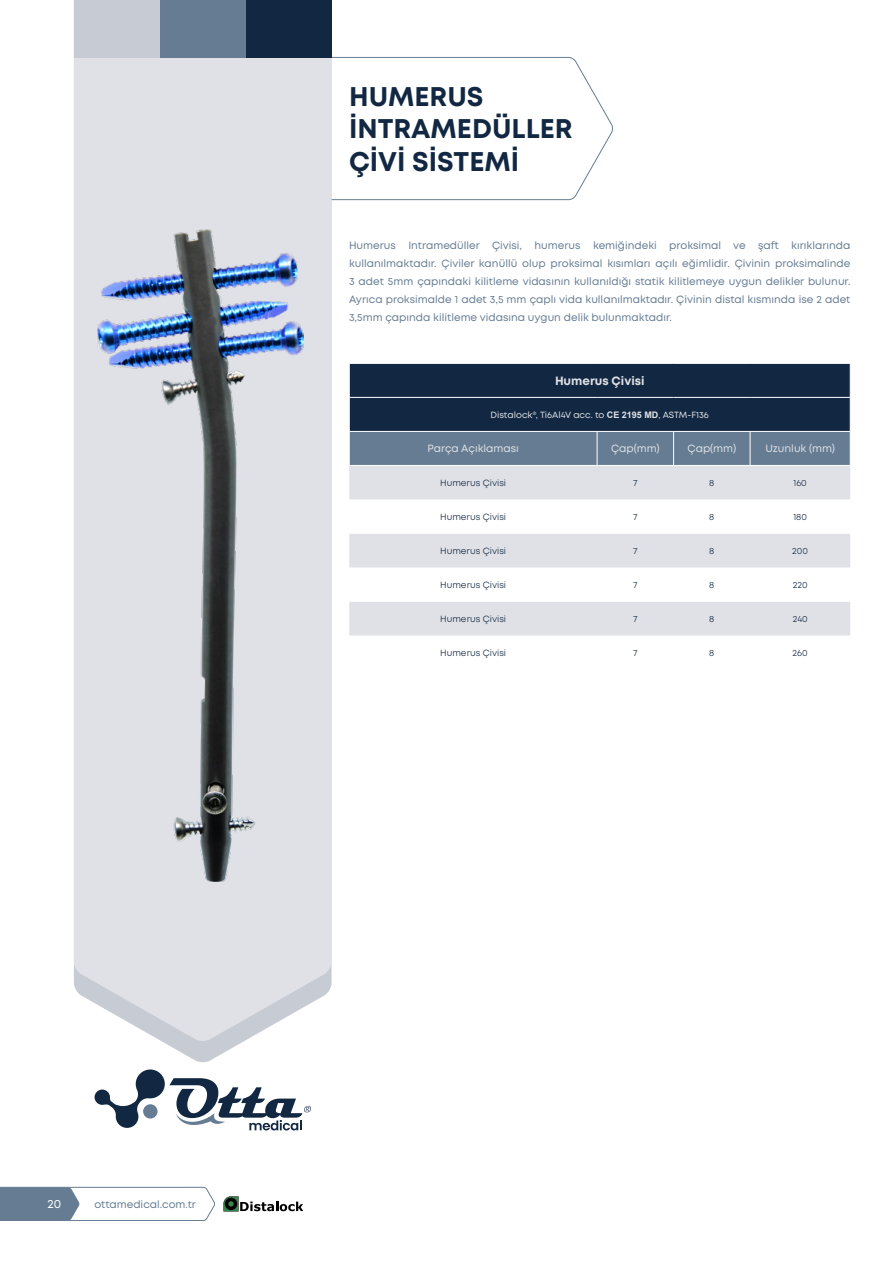
<style>
.page{position:relative;width:893px;height:1263px;background:#fff}
.page>*{position:absolute;margin:0;border:0;box-sizing:border-box;transform-origin:0 0}
.t1{font:700 27px/32.4px "Mont";color:#122842}
.t2{font:700 12px "Mont";color:#e0e1e6}
.t3{font:12px "Mont";color:#fff}
.t4{font:10.5px/18px "Mont";color:#657c92;text-align:justify}
.t5{font:10.5px "Mont";color:#e0e1e6}
.t6{font:9px "Mont";color:#122842}
.t7{font:9px "Mont";color:#e0e1e6}
.s1{font-family:"Arial";font-weight:700}
</style>
<div class="page">
<svg style="left:94px;top:1069px;width:217px;height:62px"></svg>
<div style="left:143px;top:1104px;width:15px;height:14px;background:#657c92;border-radius:50%"></div>
<svg style="left:332px;top:57px;width:281px;height:143px"></svg>
<svg style="left:74px;top:57px;width:258px;height:984px;background:#dfe1e6"></svg>
<img style="left:98px;top:230px;width:205px;height:652px">
<div style="left:246px;top:0;width:86px;height:57px;background:#122842"></div>
<div style="left:160px;top:0;width:86px;height:57px;background:#657c92"></div>
<div style="left:74px;top:0;width:86px;height:57px;background:#c7cbd4"></div>
<svg style="left:350px;top:364px;width:500px;height:101px;background:#2e445d"></svg>
<div style="left:349px;top:466px;width:501px;height:34px;background:#e0e1e6"></div>
<svg style="left:349px;top:534px;width:501px;height:102px;fill:#e0e1e6"></svg>
<hr style="left:349px;top:397px;width:248px;height:1px;background:#fff">
<hr style="left:597px;top:397px;width:77px;height:1px;background:#fff">
<hr style="left:674px;top:397px;width:76px;height:1px;background:#fff">
<hr style="left:750px;top:397px;width:100px;height:1px;background:#fff">
<hr style="left:349px;top:431px;width:248px;height:1px;background:#fff">
<hr style="left:597px;top:431px;width:77px;height:1px;background:#fff">
<hr style="left:597px;top:432px;width:1px;height:33px;background:#fff">
<hr style="left:674px;top:431px;width:76px;height:1px;background:#fff">
<hr style="left:673px;top:432px;width:1px;height:33px;background:#fff">
<hr style="left:750px;top:431px;width:100px;height:1px;background:#fff">
<hr style="left:750px;top:432px;width:1px;height:33px;background:#fff">
<svg style="left:0;top:1187px;width:215px;height:34px"></svg>
<svg style="left:223px;top:1196px;width:80px;height:15px"></svg>
<h1 class="t1" style="left:349px;top:80px;width:225px">HUMERUS<br>İNTRAMEDÜLLER<br>ÇİVİ SİSTEMİ</h1>
<p class="t4" style="left:349px;top:237px;width:503px">Humerus Intramedüller Çivisi, humerus kemiğindeki proksimal ve şaft kırıklarında kullanılmaktadır. Çiviler kanüllü olup proksimal kısımları açılı eğimlidir. Çivinin proksimalinde 3 adet 5mm çapındaki kilitleme vidasının kullanıldığı statik kilitlemeye uygun delikler bulunur.<br>Ayrıca proksimalde 1 adet 3,5 mm çaplı vida kullanılmaktadır. Çivinin distal kısmında ise 2 adet 3,5mm çapında kilitleme vidasına uygun delik bulunmaktadır.</p>
<p class="t2" style="left:555px;top:373px;width:91px">Humerus Çivisi</p>
<p class="t7" style="left:491px;top:409px;width:220px">Distalock®️, Ti6Al4V acc. to <span class="s1">CE 2195 MD</span>, ASTM-F136</p>
<p class="t5" style="left:427px;top:442px;width:93px">Parça Açıklaması</p>
<p class="t5" style="left:611px;top:442px;width:50px">Çap(mm)</p>
<p class="t5" style="left:687px;top:442px;width:50px">Çap(mm)</p>
<p class="t5" style="left:765px;top:442px;width:71px">Uzunluk (mm)</p>
<p class="t6" style="left:440px;top:477px;width:67px">Humerus Çivisi</p>
<p class="t6" style="left:633px;top:477px;width:6px">7</p>
<p class="t6" style="left:709px;top:477px;width:7px">8</p>
<p class="t6" style="left:793px;top:477px;width:15px">160</p>
<p class="t6" style="left:440px;top:511px;width:67px">Humerus Çivisi</p>
<p class="t6" style="left:633px;top:511px;width:6px">7</p>
<p class="t6" style="left:709px;top:511px;width:7px">8</p>
<p class="t6" style="left:793px;top:511px;width:15px">180</p>
<p class="t6" style="left:440px;top:545px;width:67px">Humerus Çivisi</p>
<p class="t6" style="left:633px;top:545px;width:6px">7</p>
<p class="t6" style="left:709px;top:545px;width:7px">8</p>
<p class="t6" style="left:792px;top:545px;width:17px">200</p>
<p class="t6" style="left:440px;top:579px;width:67px">Humerus Çivisi</p>
<p class="t6" style="left:633px;top:579px;width:6px">7</p>
<p class="t6" style="left:709px;top:579px;width:7px">8</p>
<p class="t6" style="left:793px;top:579px;width:16px">220</p>
<p class="t6" style="left:440px;top:613px;width:67px">Humerus Çivisi</p>
<p class="t6" style="left:633px;top:613px;width:6px">7</p>
<p class="t6" style="left:709px;top:613px;width:7px">8</p>
<p class="t6" style="left:793px;top:613px;width:17px">240</p>
<p class="t6" style="left:440px;top:647px;width:67px">Humerus Çivisi</p>
<p class="t6" style="left:633px;top:647px;width:6px">7</p>
<p class="t6" style="left:709px;top:647px;width:7px">8</p>
<p class="t6" style="left:793px;top:647px;width:17px">260</p>
<p class="t3" style="left:48px;top:1196px;width:15px">20</p>
<p class="t4" style="left:94px;top:1195px;width:103px">ottamedical.com.tr</p>
</div>
